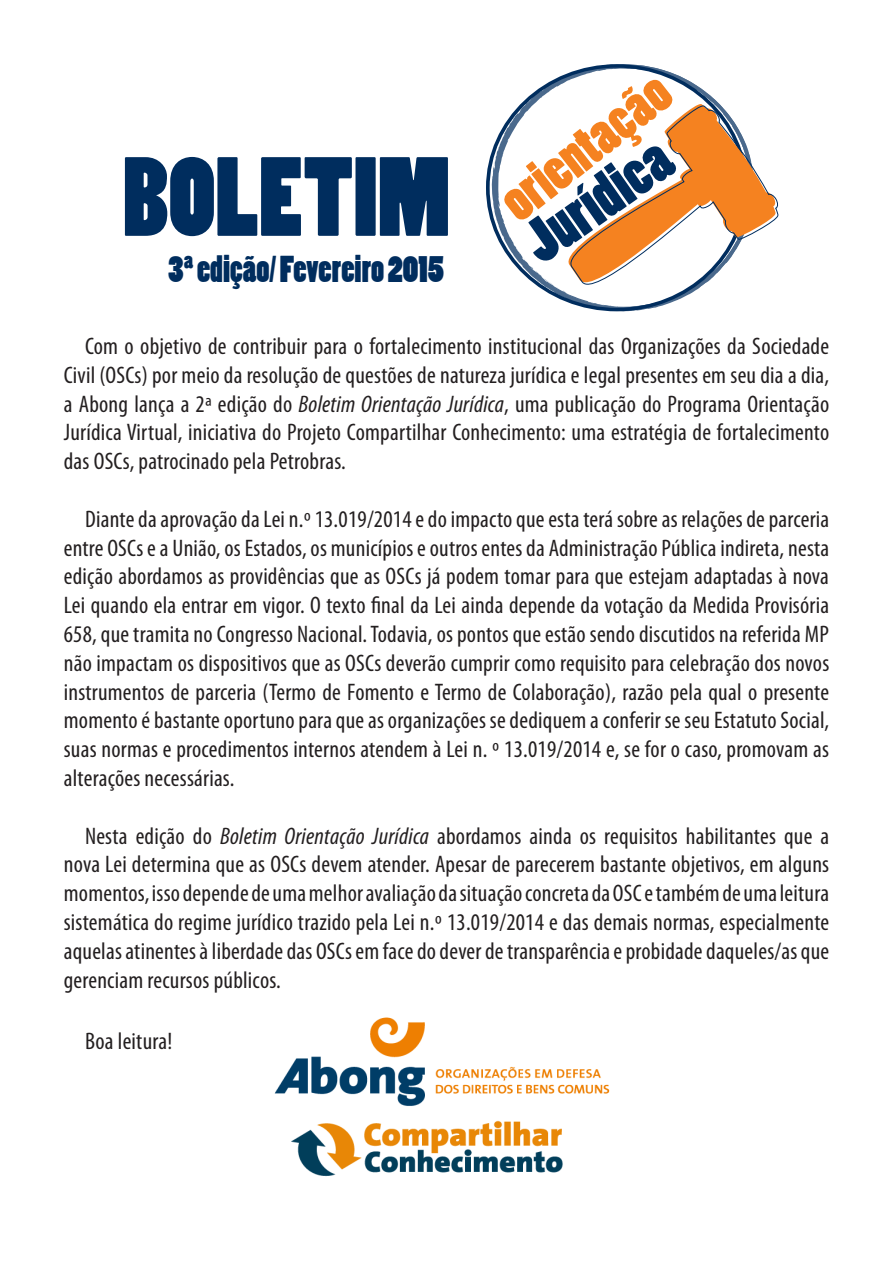
<style>
.page{position:relative;width:893px;height:1263px;background:#fff}
.page>*{position:absolute;margin:0;border:0;box-sizing:border-box;transform-origin:0 0}
.t1{font:104.85px "Poplar Std";color:#002d5e}
.t2{font:34.95px "Poplar Std";color:#002d5e}
.t3{font:condensed 24px/28.8px "Myriad Pro";letter-spacing:.01em;color:#231f20;text-align:justify}
.s1{font-style:italic}
</style>
<div class="page">
<img style="left:274px;top:1017px;width:336px;height:160px">
<svg style="left:486px;top:64px;width:196px;height:247px"></svg>
<svg style="left:503px;top:72px;width:276px;height:226px"></svg>
<h1 class="t1" style="left:123px;top:140px;width:329px">BOLETIM</h1>
<h2 class="t2" style="left:168px;top:250px;width:277px">3ª edição/ Fevereiro 2015</h2>
<p class="t3" style="left:64px;top:331px;width:767px;text-indent:21px">Com o objetivo de contribuir para o fortalecimento institucional das Organizações da Sociedade Civil (OSCs) por meio da resolução de questões de natureza jurídica e legal presentes em seu dia a dia, a Abong lança a 2ª edição do <span class="s1">Boletim Orientação Jurídica</span>, uma publicação do Programa Orientação Jurídica Virtual, iniciativa do Projeto Compartilhar Conhecimento: uma estratégia de fortalecimento das OSCs, patrocinado pela Petrobras.</p>
<p class="t3" style="left:64px;top:504px;width:767px;text-indent:21px">Diante da aprovação da Lei n.º 13.019/2014 e do impacto que esta terá sobre as relações de parceria entre OSCs e a União, os Estados, os municípios e outros entes da Administração Pública indireta, nesta edição abordamos as providências que as OSCs já podem tomar para que estejam adaptadas à nova Lei quando ela entrar em vigor. O texto final da Lei ainda depende da votação da Medida Provisória 658, que tramita no Congresso Nacional. Todavia, os pontos que estão sendo discutidos na referida MP não impactam os dispositivos que as OSCs deverão cumprir como requisito para celebração dos novos instrumentos de parceria (Termo de Fomento e Termo de Colaboração), razão pela qual o presente momento é bastante oportuno para que as organizações se dediquem a conferir se seu Estatuto Social, suas normas e procedimentos internos atendem à Lei n. º 13.019/2014 e, se for o caso, promovam as alterações necessárias.</p>
<p class="t3" style="left:64px;top:821px;width:767px;text-indent:21px">Nesta edição do <span class="s1">Boletim Orientação Jurídica</span> abordamos ainda os requisitos habilitantes que a nova Lei determina que as OSCs devem atender. Apesar de parecerem bastante objetivos, em alguns momentos, isso depende de uma melhor avaliação da situação concreta da OSC e também de uma leitura sistemática do regime jurídico trazido pela Lei n.º 13.019/2014 e das demais normas, especialmente aquelas atinentes à liberdade das OSCs em face do dever de transparência e probidade daqueles/as que gerenciam recursos públicos.</p>
<p class="t3" style="left:85px;top:1026px;width:89px">Boa leitura!</p>
</div>
